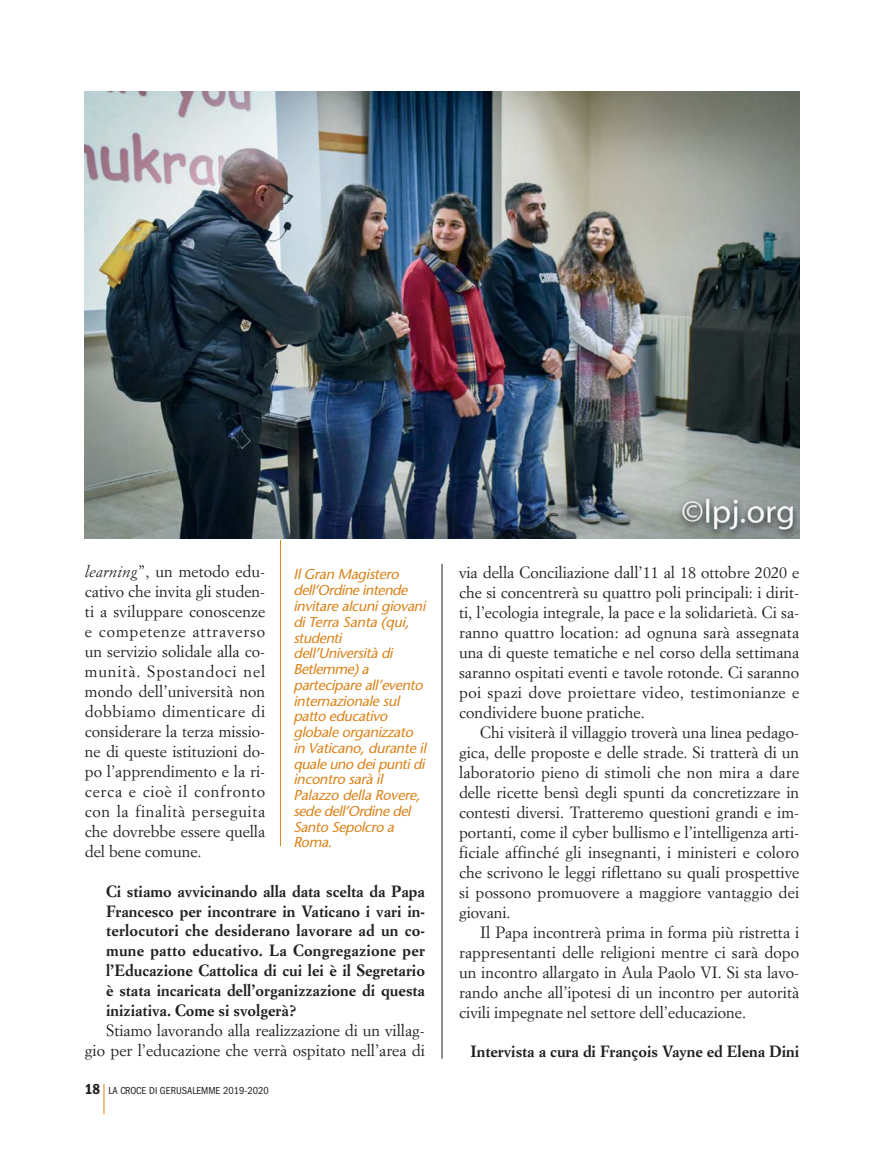
<style>
.page{position:relative;width:893px;height:1149px;background:#fff}
.page>*{position:absolute;margin:0;border:0;box-sizing:border-box;transform-origin:0 0}
.t1{font:16.05px/20px "Simoncini Garamond";color:#231f20;text-align:justify}
.t2{font:700 16.05px/20px "Simoncini Garamond";color:#231f20;text-align:justify}
.t3{font:italic 14.25px/15.8px "Stone Sans";color:#da8219}
.t4{font:condensed 10.5px "Franklin Gothic";color:#231f20}
.s1{font-style:italic}
.s2{font-weight:600;font-size:15px}
</style>
<div class="page">
<hr style="left:104px;top:1083px;width:1px;height:30px;background:#da8219">
<hr style="left:280px;top:533px;width:1px;height:312px;background:#da8219">
<img style="left:85px;top:91px;width:714px;height:447px">
<hr style="left:442px;top:563px;width:1px;height:495px;background:#231f20">
<p class="t1" style="left:85px;top:562px;width:182px"><span class="s1">learning</span>”, un metodo edu&shy;cativo che invita gli studen&shy;ti a sviluppare conoscenze e competenze attraverso un servizio solidale alla co&shy;munità. Spostandoci nel mondo dell’università non dobbiamo dimenticare di considerare la terza missio&shy;ne di queste istituzioni do&shy;po l’apprendimento e la ri&shy;cerca e cioè il confronto con la finalità perseguita che dovrebbe essere quella del bene comune.</p>
<p class="t2" style="left:106px;top:881px;width:320px">Ci stiamo avvicinando alla data scelta da Papa Francesco per incontrare in Vaticano i vari in&shy;terlocutori che desiderano lavorare ad un co&shy;mune patto educativo. La Congregazione per l’Educazione Cattolica di cui lei è il Segretario è stata incaricata dell’organizzazione di questa iniziativa. Come si svolgerà?</p>
<p class="t1" style="left:85px;top:1021px;width:342px;text-align:right">Stiamo lavorando alla realizzazione di un villag&shy;gio per l’educazione che verrà ospitato nell’area di</p>
<p class="t3" style="left:293px;top:568px;width:137px">IlGran Magistero dell’Ordine intende invitare alcunigiovani diTerra Santa (qui, studenti dell’Università di<br>Betlemme)a partecipare all’evento internazionale sul patto educativo globale organizzato in Vaticano,durante il quale uno deipuntidi incontro sarà il<br>Palazzo della Rovere, sede dell’Ordine del<br>Santo Sepolcro a<br>Roma.</p>
<p class="t4" style="left:85px;top:1086px;width:186px"><span class="s2">18</span> LA CROCE DI GERUSALEMME 2019-2020</p>
<p class="t1" style="left:459px;top:563px;width:342px">via della Conciliazione dall’11 al 18 ottobre 2020 e che si concentrerà su quattro poli principali: i dirit&shy;ti, l’ecologia integrale, la pace e la solidarietà. Ci sa&shy;ranno quattro location: ad ognuna sarà assegnata una di queste tematiche e nel corso della settimana saranno ospitati eventi e tavole rotonde. Ci saranno poi spazi dove proiettare video, testimonianze e condividere buone pratiche.</p>
<p class="t1" style="left:459px;top:723px;width:342px;text-indent:21px">Chi visiterà il villaggio troverà una linea pedago&shy;gica, delle proposte e delle strade. Si tratterà di un laboratorio pieno di stimoli che non mira a dare delle ricette bensì degli spunti da concretizzare in contesti diversi. Tratteremo questioni grandi e im&shy;portanti, come il cyber bullismo e l’intelligenza arti&shy;ficiale affinché gli insegnanti, i ministeri e coloro che scrivono le leggi riflettano su quali prospettive si possono promuovere a maggiore vantaggio dei giovani.</p>
<p class="t1" style="left:459px;top:922px;width:342px;text-indent:21px">Il Papa incontrerà prima in forma più ristretta i rappresentanti delle religioni mentre ci sarà dopo un incontro allargato in Aula Paolo VI. Si sta lavo&shy;rando anche all’ipotesi di un incontro per autorità civili impegnate nel settore dell’educazione.</p>
<p class="t2" style="left:470px;top:1042px;width:330px">Intervista a cura di François Vayne ed Elena Dini</p>
</div>
